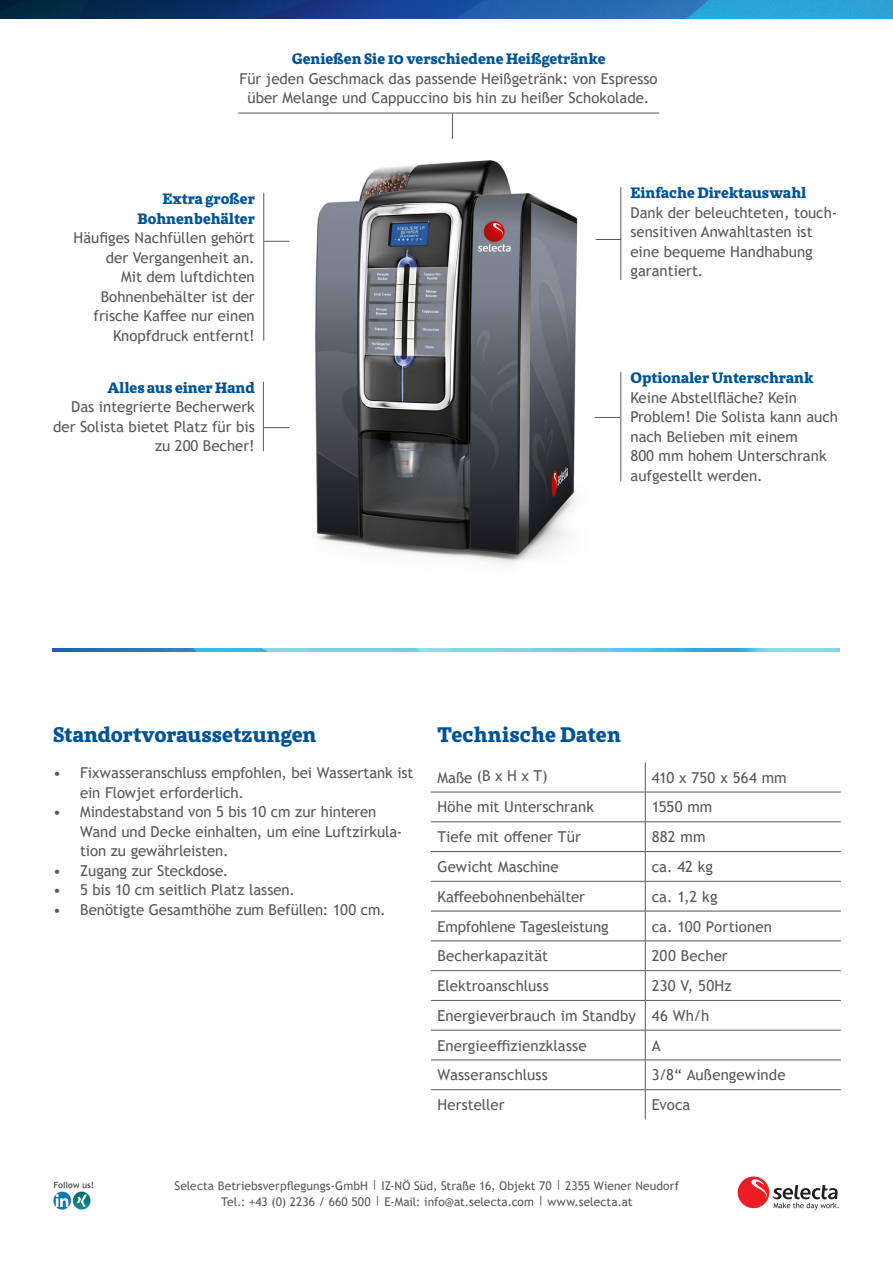
<style>
.page{position:relative;width:893px;height:1263px;background:#fff}
.page>*{position:absolute;margin:0;border:0;box-sizing:border-box;transform-origin:0 0}
.t1{font:900 21px "St Marie Pro";letter-spacing:.005em;color:#005495}
.t2{font:15px/19.5px "Trebuchet MS";color:#57585a}
.t3{font:900 15px "St Marie Pro";color:#005495}
.t4{font:12px/15.9px "Trebuchet MS";letter-spacing:.005em;color:#57585a;text-align:center}
.s1{font-family:"St Marie Pro";font-weight:900;color:#005495}
</style>
<div class="page">
<img style="left:0;top:0;width:893px;height:18px">
<div style="left:738px;top:1176px;width:31px;height:32px;background:#ee1d23;border-radius:50%"></div>
<svg style="left:751px;top:1176px;width:16px;height:23px"></svg>
<svg style="left:773px;top:1185px;width:66px;height:25px"></svg>
<img style="left:53px;top:648px;width:786px;height:3px">
<img style="left:53px;top:1181px;width:41px;height:29px">
<hr style="left:645px;top:762px;width:1px;height:30px;background:#57585a">
<hr style="left:431px;top:792px;width:214px;height:1px;background:#57585a">
<hr style="left:645px;top:792px;width:196px;height:1px;background:#57585a">
<hr style="left:431px;top:821px;width:214px;height:1px;background:#57585a">
<hr style="left:645px;top:821px;width:196px;height:1px;background:#57585a">
<hr style="left:431px;top:851px;width:214px;height:1px;background:#57585a">
<hr style="left:645px;top:851px;width:196px;height:1px;background:#57585a">
<svg style="left:645px;top:792px;width:1px;height:89px"></svg>
<hr style="left:431px;top:881px;width:214px;height:1px;background:#57585a">
<hr style="left:645px;top:881px;width:196px;height:1px;background:#57585a">
<hr style="left:645px;top:881px;width:1px;height:30px;background:#57585a">
<hr style="left:431px;top:911px;width:214px;height:1px;background:#57585a">
<hr style="left:645px;top:911px;width:196px;height:1px;background:#57585a">
<hr style="left:645px;top:911px;width:1px;height:30px;background:#57585a">
<hr style="left:431px;top:940px;width:214px;height:1px;background:#57585a">
<hr style="left:645px;top:940px;width:196px;height:1px;background:#57585a">
<svg style="left:645px;top:941px;width:1px;height:59px"></svg>
<hr style="left:431px;top:1000px;width:214px;height:1px;background:#57585a">
<hr style="left:645px;top:1000px;width:196px;height:1px;background:#57585a">
<hr style="left:645px;top:1000px;width:1px;height:30px;background:#57585a">
<hr style="left:431px;top:1030px;width:214px;height:1px;background:#57585a">
<hr style="left:645px;top:1030px;width:196px;height:1px;background:#57585a">
<hr style="left:645px;top:1030px;width:1px;height:30px;background:#57585a">
<hr style="left:431px;top:970px;width:214px;height:1px;background:#57585a">
<hr style="left:645px;top:970px;width:196px;height:1px;background:#57585a">
<hr style="left:431px;top:1060px;width:214px;height:1px;background:#57585a">
<hr style="left:645px;top:1060px;width:196px;height:1px;background:#57585a">
<hr style="left:431px;top:1089px;width:214px;height:1px;background:#57585a">
<hr style="left:645px;top:1089px;width:196px;height:1px;background:#57585a">
<svg style="left:645px;top:1060px;width:1px;height:59px"></svg>
<hr style="left:620px;top:187px;width:1px;height:93px;background:#57585a">
<svg style="left:596px;top:239px;width:24px;height:1px"></svg>
<hr style="left:263px;top:382px;width:1px;height:69px;background:#57585a">
<svg style="left:264px;top:427px;width:25px;height:1px"></svg>
<hr style="left:238px;top:113px;width:421px;height:1px;background:#57585a">
<svg style="left:452px;top:113px;width:1px;height:26px"></svg>
<hr style="left:263px;top:193px;width:1px;height:148px;background:#57585a">
<svg style="left:264px;top:241px;width:26px;height:1px"></svg>
<hr style="left:620px;top:372px;width:1px;height:109px;background:#57585a">
<svg style="left:595px;top:417px;width:25px;height:1px"></svg>
<img style="left:315px;top:160px;width:263px;height:404px">
<p class="t2" style="left:239px;top:49px;width:420px;text-align:center"><span class="s1">Genießen Sie 10 verschiedene Heißgetränke<br></span>Für jeden Geschmack das passende Heißgetränk: von Espresso über Melange und Cappuccino bis hin zu heißer Schokolade.</p>
<p class="t3" style="left:163px;top:189px;width:94px">Extra großer</p>
<p class="t2" style="left:74px;top:208px;width:183px;text-align:right"><span class="s1">Bohnenbehälter<br></span>Häufiges Nachfüllen gehört der Vergangenheit an.</p>
<p class="t2" style="left:121px;top:267px;width:135px">Mit dem luftdichten</p>
<p class="t2" style="left:101px;top:286px;width:155px">Bohnenbehälter ist der</p>
<p class="t2" style="left:94px;top:306px;width:163px;text-align:right">frische Kaffee nur einen<br>Knopfdruck entfernt!</p>
<p class="t2" style="left:53px;top:377px;width:203px;text-align:right"><span class="s1">Alles aus einer Hand<br></span>Das integrierte Becherwerk der Solista bietet Platz für bis zu 200 Becher!</p>
<p class="t2" style="left:630px;top:183px;width:208px"><span class="s1">Einfache Direktauswahl<br></span>Dank der beleuchteten, touch&shy;sensitiven Anwahltasten ist eine bequeme Handhabung garantiert.</p>
<p class="t2" style="left:630px;top:368px;width:209px"><span class="s1">Optionaler Unterschrank<br></span>Keine Abstellfläche? Kein<br>Problem! Die Solista kann auch nach Belieben mit einem<br>800 mm hohem Unterschrank aufgestellt werden.</p>
<p class="t1" style="left:53px;top:721px;width:265px">Standortvoraussetzungen</p>
<p class="t2" style="left:80px;top:763px;width:335px;text-indent:-27px">• Fixwasseranschluss empfohlen, bei Wassertank ist ein Flowjet erforderlich.</p>
<p class="t2" style="left:80px;top:802px;width:324px;text-indent:-27px">• Mindestabstand von 5 bis 10 cm zur hinteren<br>Wand und Decke einhalten, um eine Luftzirkula&shy;tion zu gewährleisten.</p>
<p class="t2" style="left:53px;top:861px;width:177px">• Zugang zur Steckdose.</p>
<p class="t2" style="left:53px;top:880px;width:243px">• 5 bis 10 cm seitlich Platz lassen.</p>
<p class="t2" style="left:53px;top:900px;width:334px">• Benötigte Gesamthöhe zum Befüllen: 100 cm.</p>
<p class="t1" style="left:437px;top:721px;width:185px">Technische Daten</p>
<p class="t2" style="left:437px;top:766px;width:112px">Maße (B x H x T)</p>
<p class="t2" style="left:652px;top:767px;width:136px">410 x 750 x 564 mm</p>
<p class="t2" style="left:437px;top:797px;width:158px">Höhe mit Unterschrank</p>
<p class="t2" style="left:652px;top:797px;width:62px">1550 mm</p>
<p class="t2" style="left:437px;top:827px;width:145px">Tiefe mit offener Tür</p>
<p class="t2" style="left:652px;top:827px;width:55px">882 mm</p>
<p class="t2" style="left:437px;top:857px;width:123px">Gewicht Maschine</p>
<p class="t2" style="left:652px;top:857px;width:63px">ca. 42 kg</p>
<p class="t2" style="left:437px;top:886px;width:149px">Kaffeebohnenbehälter</p>
<p class="t2" style="left:652px;top:886px;width:67px">ca. 1,2 kg</p>
<p class="t2" style="left:437px;top:916px;width:173px">Empfohlene Tagesleistung</p>
<p class="t2" style="left:652px;top:916px;width:122px">ca. 100 Portionen</p>
<p class="t2" style="left:437px;top:946px;width:112px">Becherkapazität</p>
<p class="t2" style="left:652px;top:946px;width:77px">200 Becher</p>
<p class="t2" style="left:437px;top:976px;width:113px">Elektroanschluss</p>
<p class="t2" style="left:652px;top:976px;width:81px">230 V, 50Hz</p>
<p class="t2" style="left:437px;top:1006px;width:200px">Energieverbrauch im Standby</p>
<p class="t2" style="left:652px;top:1006px;width:59px">46 Wh/h</p>
<p class="t2" style="left:437px;top:1035px;width:151px">Energieeffizienzklasse</p>
<p class="t2" style="left:652px;top:1035px;width:10px">A</p>
<p class="t2" style="left:437px;top:1065px;width:112px">Wasseranschluss</p>
<p class="t2" style="left:652px;top:1065px;width:135px">3/8“ Außengewinde</p>
<p class="t2" style="left:437px;top:1095px;width:69px">Hersteller</p>
<p class="t2" style="left:652px;top:1095px;width:40px">Evoca</p>
<p class="t4" style="left:174px;top:1177px;width:506px">Selecta Betriebsverpflegungs-GmbH | IZ-NÖ Süd, Straße 16, Objekt 70 | 2355 Wiener Neudorf<br>Tel.: +43 (0) 2236 / 660 500 | E-Mail: info@at.selecta.com | www.selecta.at</p>
</div>
